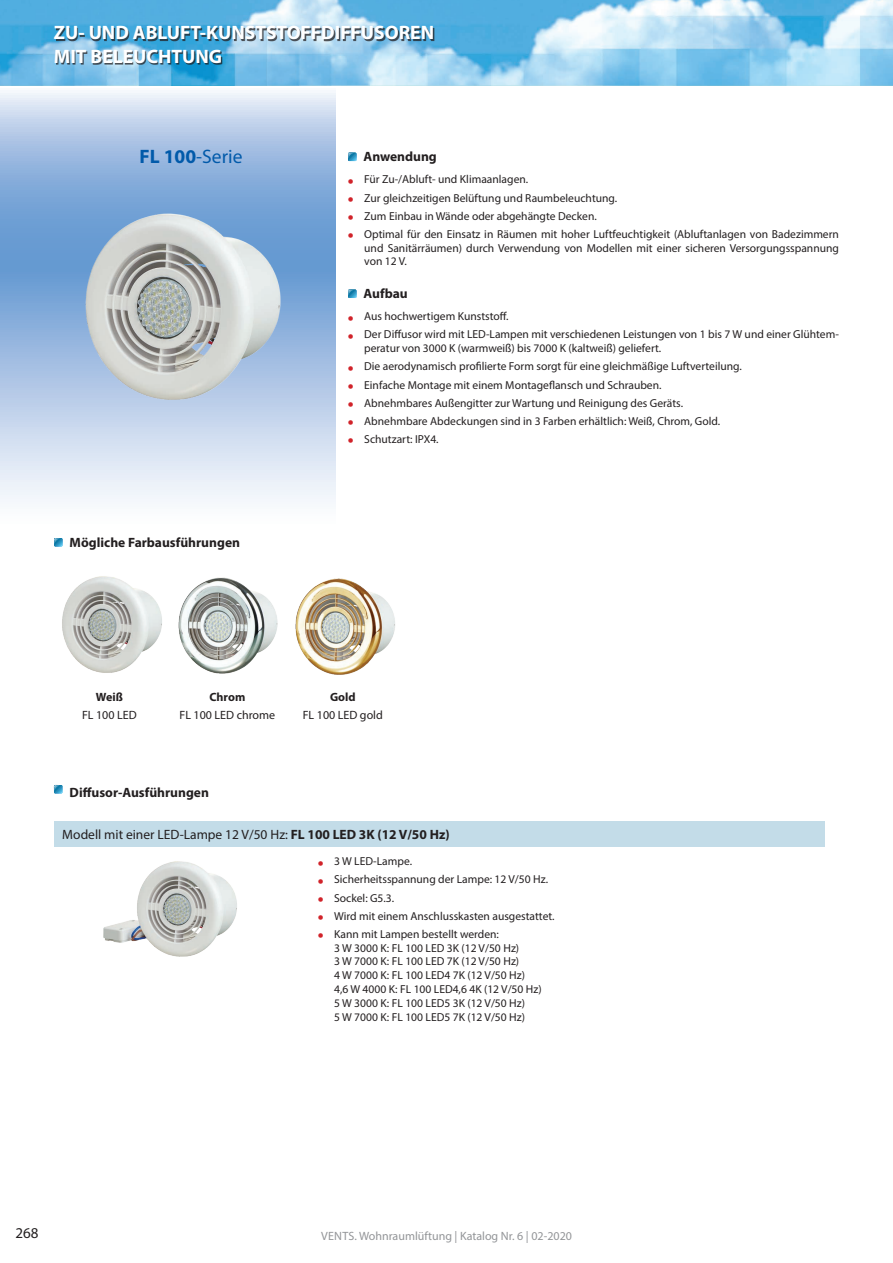
<style>
.page{position:relative;width:893px;height:1263px;background:#fff}
.page>*{position:absolute;margin:0;border:0;box-sizing:border-box;transform-origin:0 0}
.t1{font:700 19.5px/23.4px "Myriad Pro";color:#fff}
.t2{font:19.5px "Myriad Pro";color:#015aaa}
.t3{font:15px "Myriad Pro";color:#231f20}
.t4{font:700 13.5px "Myriad Pro";color:#231f20}
.t5{font:13.5px "Myriad Pro";color:#231f20}
.t6{font:12px "Myriad Pro";color:#939598}
.t7{font:12px "Myriad Pro";color:#231f20}
.t8{font:700 12px "Myriad Pro";color:#231f20}
.t9{font:11.55px/13.8px "Myriad Pro";color:#231f20}
.s1{font-weight:700}
.s2{font-weight:700;font-size:17.4px;color:#d1232a}
</style>
<div class="page">
<svg style="left:0;top:85px;width:336px;height:417px;background:#a8c3e4"></svg>
<img style="left:0;top:0;width:893px;height:85px">
<div style="left:56px;top:27px;width:378px;height:38px;background:#231f20;opacity:.75"></div>
<svg style="left:348px;top:152px;width:8px;height:9px"></svg>
<svg style="left:348px;top:289px;width:8px;height:9px"></svg>
<img style="left:54px;top:209px;width:274px;height:293px">
<svg style="left:54px;top:538px;width:9px;height:9px"></svg>
<svg style="left:54px;top:538px;width:8px;height:8px"></svg>
<img style="left:62px;top:576px;width:100px;height:97px">
<img style="left:178px;top:577px;width:100px;height:97px">
<img style="left:295px;top:578px;width:100px;height:97px">
<svg style="left:54px;top:785px;width:8px;height:8px"></svg>
<div style="left:54px;top:822px;width:771px;height:25px;background:#c3dce8"></div>
<img style="left:103px;top:861px;width:134px;height:96px">
<h1 class="t1" style="left:54px;top:20px;width:382px">ZU- UND ABLUFT-KUNSTSTOFFDIFFUSOREN<br>MIT BELEUCHTUNG</h1>
<h1 class="t2" style="left:140px;top:145px;width:104px"><span class="s1">FL 100</span>-Serie</h1>
<p class="t4" style="left:70px;top:533px;width:172px">Mögliche Farbausführungen</p>
<p class="t4" style="left:364px;top:148px;width:75px">Anwendung</p>
<p class="t9" style="left:348px;top:172px;width:182px"><span class="s2">•</span> Für Zu-/Abluft- und Klimaanlagen.</p>
<p class="t9" style="left:348px;top:191px;width:271px"><span class="s2">•</span> Zur gleichzeitigen Belüftung und Raumbeleuchtung.</p>
<p class="t9" style="left:348px;top:209px;width:250px"><span class="s2">•</span> Zum Einbau in Wände oder abgehängte Decken.</p>
<p class="t9" style="left:364px;top:227px;width:476px;text-align:justify;text-indent:-16px"><span class="s2">•</span> Optimal für den Einsatz in Räumen mit hoher Luftfeuchtigkeit (Abluftanlagen von Badezimmern und Sanitärräumen) durch Verwendung von Modellen mit einer sicheren Versorgungsspannung von 12 V.</p>
<p class="t4" style="left:364px;top:285px;width:46px">Aufbau</p>
<p class="t9" style="left:348px;top:309px;width:162px"><span class="s2">•</span> Aus hochwertigem Kunststoff.</p>
<p class="t9" style="left:364px;top:327px;width:476px;text-indent:-16px"><span class="s2">•</span> Der Diffusor wird mit LED-Lampen mit verschiedenen Leistungen von 1 bis 7 W und einer Glühtem&shy;peratur von 3000 K (warmweiß) bis 7000 K (kaltweiß) geliefert.</p>
<p class="t9" style="left:348px;top:359px;width:395px"><span class="s2">•</span> Die aerodynamisch profilierte Form sorgt für eine gleichmäßige Luftverteilung.</p>
<p class="t9" style="left:348px;top:378px;width:315px"><span class="s2">•</span> Einfache Montage mit einem Montageflansch und Schrauben.</p>
<p class="t9" style="left:348px;top:396px;width:337px"><span class="s2">•</span> Abnehmbares Außengitter zur Wartung und Reinigung des Geräts.</p>
<p class="t9" style="left:348px;top:414px;width:374px"><span class="s2">•</span> Abnehmbare Abdeckungen sind in 3 Farben erhältlich: Weiß, Chrom, Gold.</p>
<p class="t9" style="left:348px;top:432px;width:92px"><span class="s2">•</span> Schutzart: IPX4.</p>
<p class="t8" style="left:96px;top:689px;width:28px">Weiß</p>
<p class="t7" style="left:82px;top:707px;width:56px">FL 100 LED</p>
<p class="t8" style="left:209px;top:689px;width:37px">Chrom</p>
<p class="t7" style="left:180px;top:707px;width:97px">FL 100 LED chrome</p>
<p class="t4" style="left:70px;top:783px;width:141px">Diffusor-Ausführungen</p>
<p class="t8" style="left:330px;top:689px;width:27px">Gold</p>
<p class="t7" style="left:303px;top:707px;width:82px">FL 100 LED gold</p>
<p class="t5" style="left:62px;top:826px;width:389px">Modell mit einer LED-Lampe 12 V/50 Hz: <span class="s1">FL 100 LED 3K (12 V/50 Hz)</span></p>
<p class="t9" style="left:318px;top:854px;width:96px"><span class="s2">•</span> 3 W LED-Lampe.</p>
<p class="t9" style="left:318px;top:872px;width:232px"><span class="s2">•</span> Sicherheitsspannung der Lampe: 12 V/50 Hz.</p>
<p class="t9" style="left:318px;top:890px;width:78px"><span class="s2">•</span> Sockel: G5.3.</p>
<p class="t9" style="left:318px;top:909px;width:238px"><span class="s2">•</span> Wird mit einem Anschlusskasten ausgestattet.</p>
<p class="t9" style="left:334px;top:927px;width:209px;text-indent:-16px"><span class="s2">•</span> Kann mit Lampen bestellt werden:<br>3 W 3000 K: FL 100 LED 3K (12 V/50 Hz)<br>3 W 7000 K: FL 100 LED 7K (12 V/50 Hz)<br>4 W 7000 K: FL 100 LED4 7K (12 V/50 Hz)<br>4,6 W 4000 K: FL 100 LED4,6 4K (12 V/50 Hz)<br>5 W 3000 K: FL 100 LED5 3K (12 V/50 Hz)<br>5 W 7000 K: FL 100 LED5 7K (12 V/50 Hz)</p>
<p class="t3" style="left:15px;top:1224px;width:25px">268</p>
<p class="t6" style="left:321px;top:1229px;width:252px">VENTS. Wohnraumlüftung | Katalog Nr. 6 | 02-2020</p>
</div>
